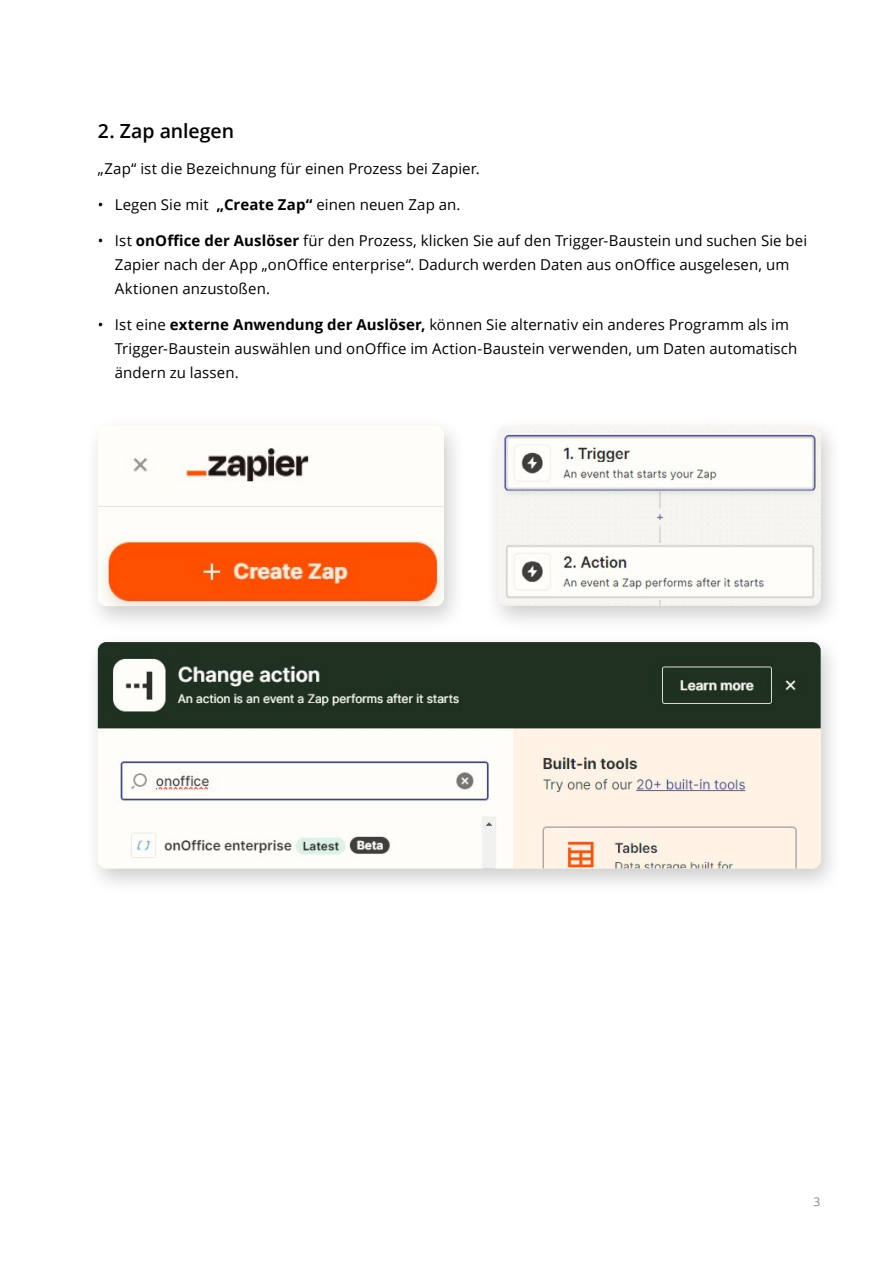
<style>
.page{position:relative;width:893px;height:1263px;background:#fff}
.page>*{position:absolute;margin:0;border:0;box-sizing:border-box;transform-origin:0 0}
.t1{font:600 19.5px "Open Sans";letter-spacing:-.005em;color:#000}
.t2{font:15px/24px "Open Sans";letter-spacing:.005em;color:#000}
.t3{font:12px "Open Sans";color:#878787}
.s1{font-weight:700}
</style>
<div class="page">
<div style="left:83px;top:415px;width:384px;height:219px;background:#000;opacity:.2"></div>
<img style="left:98px;top:426px;width:346px;height:180px">
<div style="left:83px;top:631px;width:761px;height:265px;background:#000;opacity:.2"></div>
<img style="left:98px;top:642px;width:723px;height:226px">
<div style="left:483px;top:415px;width:361px;height:218px;background:#000;opacity:.2"></div>
<img style="left:498px;top:426px;width:323px;height:179px">
<h1 class="t1" style="left:98px;top:118px;width:138px">2. Zap anlegen</h1>
<p class="t2" style="left:98px;top:156px;width:384px">„Zap“ ist die Bezeichnung für einen Prozess bei Zapier.</p>
<p class="t2" style="left:98px;top:192px;width:364px">• Legen Sie mit <span class="s1">„Create Zap“</span> einen neuen Zap an.</p>
<p class="t2" style="left:115px;top:228px;width:694px;text-indent:-17px">• Ist <span class="s1">onOffice der Auslöser</span> für den Prozess, klicken Sie auf den Trigger-Baustein und suchen Sie bei<br>Zapier nach der App „onOffice enterprise“. Dadurch werden Daten aus onOffice ausgelesen, um<br>Aktionen anzustoßen.</p>
<p class="t2" style="left:115px;top:312px;width:684px;text-indent:-17px">• Ist eine <span class="s1">externe Anwendung der Auslöser,</span> können Sie alternativ ein anderes Programm als im<br>Trigger-Baustein auswählen und onOffice im Action-Baustein verwenden, um Daten automatisch ändern zu lassen.</p>
<p class="t3" style="left:813px;top:1193px;width:8px">3</p>
</div>
